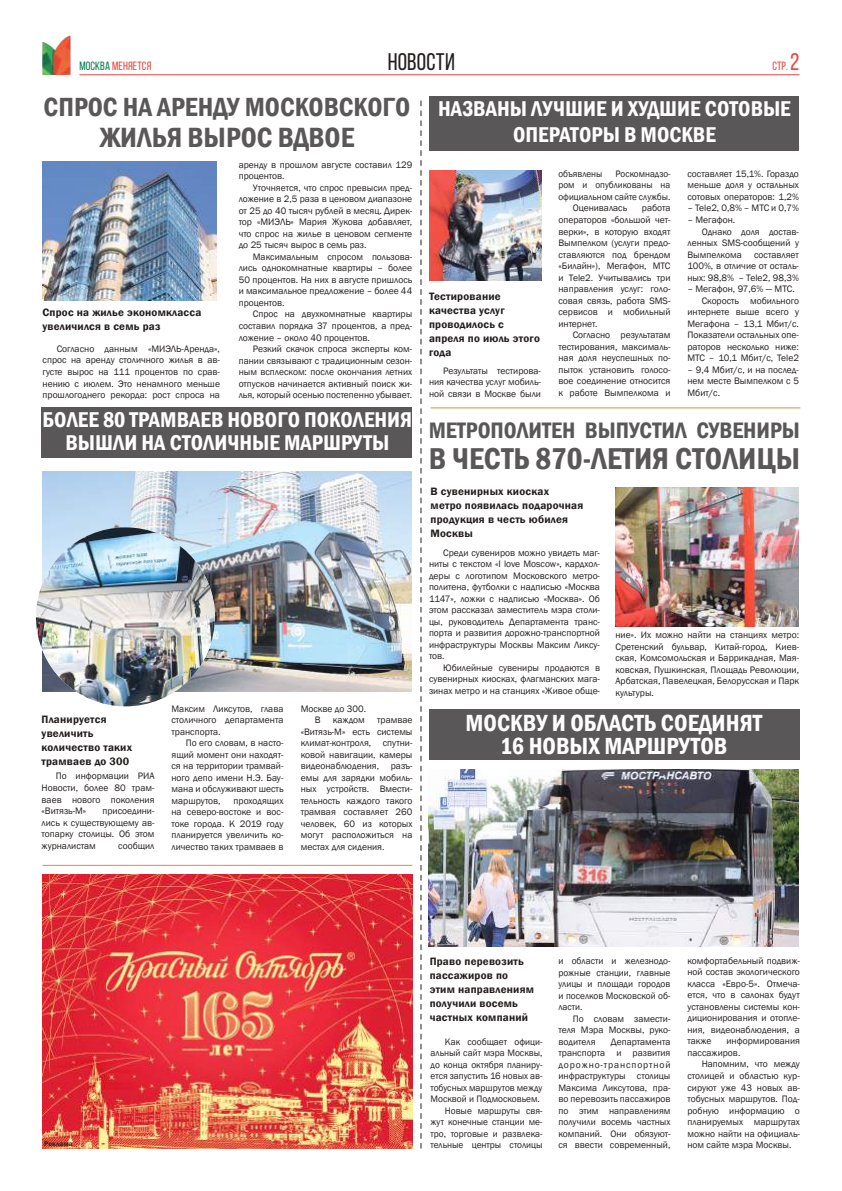
<style>
.page{position:relative;width:842px;height:1191px;background:#fff}
.page>*{position:absolute;margin:0;border:0;box-sizing:border-box;transform-origin:0 0}
.t1{font:600 condensed 31px "Franklin Gothic";color:#5a5758}
.t2{font:600 condensed 28.6px "Franklin Gothic";color:#5a5758}
.t3{font:600 condensed 27px "Franklin Gothic";color:#5a5758}
.t4{font:600 condensed 24px/23px "Franklin Gothic";color:#fff;text-align:center}
.t5{font:24px "Bebas Neue";letter-spacing:.01em;color:#241f1f}
.t6{font:600 condensed 23px "Franklin Gothic";color:#5a5758}
.t7{font:600 condensed 22px/26px "Franklin Gothic";color:#fff;text-align:center}
.t8{font:12px "Bebas Neue";letter-spacing:.01em;color:#e9473f}
.t9{font:600 11px/14px "Franklin Gothic";letter-spacing:.02em;color:#241f1f}
.t10{font:9.6px/11.5px "Franklin Gothic";color:#241f1f;text-align:justify}
.t11{font:9.6px "Franklin Gothic";color:#241f1f;scale:.96 1}
.t12{font:600 7px "Franklin Gothic";letter-spacing:.02em;color:#241f1f}
.s1{color:#097d4f}
.s2{font-size:24px}
</style>
<div class="page">
<img style="left:43px;top:36px;width:27px;height:39px">
<hr style="left:79px;top:74px;width:720px;height:1px;background:#f3483f">
<div style="left:429px;top:709px;width:371px;height:50px;background:#5a5758"></div>
<div style="left:42px;top:407px;width:370px;height:50px;background:#5a5758"></div>
<svg style="left:421px;top:101px;width:1px;height:1047px"></svg>
<hr style="left:42px;top:865px;width:370px;height:1px;background:#f87f34">
<hr style="left:431px;top:407px;width:369px;height:1px;background:#f87f34">
<img style="left:42px;top:874px;width:370px;height:274px">
<div style="left:429px;top:96px;width:370px;height:55px;background:#5a5758"></div>
<img style="left:43px;top:162px;width:173px;height:138px">
<img style="left:429px;top:769px;width:370px;height:177px">
<img style="left:43px;top:471px;width:369px;height:220px">
<img style="left:36px;top:527px;width:179px;height:179px;border-radius:89px">
<img style="left:429px;top:170px;width:112px;height:110px">
<img style="left:615px;top:487px;width:184px;height:139px">
<p class="t8" style="left:79px;top:59px;width:74px"><span class="s1">Москва</span> Меняется</p>
<h3 class="t5" style="left:388px;top:48px;width:69px">новости</h3>
<p class="t8" style="left:772px;top:59px;width:29px">стр. <span class="s2">2</span></p>
<h3 class="t3" style="left:44px;top:89px;width:368px">СПРОС НА АРЕНДУ МОСКОВСКОГО</h3>
<h2 class="t2" style="left:100px;top:119px;width:256px">ЖИЛЬЯ ВЫРОС ВДВОЕ</h2>
<p class="t9" style="left:42px;top:305px;width:160px">Спрос на жилье экономкласса увеличился в семь раз</p>
<p class="t10" style="left:43px;top:343px;width:179px;text-indent:14px">Согласно данным «МИЭЛЬ-Аренда», спрос на аренду столичного жилья в ав&shy;густе вырос на 111 процентов по срав&shy;нению с июлем. Это ненамного меньше прошлогоднего рекорда: рост спроса на</p>
<p class="t10" style="left:239px;top:159px;width:175px">аренду в прошлом августе составил 129 процентов.</p>
<p class="t10" style="left:239px;top:182px;width:175px;text-indent:14px">Уточняется, что спрос превысил пред&shy;ложение в 2,5 раза в ценовом диапазоне от 25 до 40 тысяч рублей в месяц. Дирек&shy;тор «МИЭЛЬ» Мария Жукова добавляет, что спрос на жилье в ценовом сегменте до 25 тысяч вырос в семь раз.</p>
<p class="t10" style="left:239px;top:251px;width:175px;text-indent:14px">Максимальным спросом пользова&shy;лись однокомнатные квартиры – более 50 процентов. На них в августе пришлось и максимальное предложение – более 44 процентов.</p>
<p class="t10" style="left:239px;top:309px;width:175px;text-indent:14px">Спрос на двухкомнатные квартиры составил порядка 37 процентов, а пред&shy;ложение – около 40 процентов.</p>
<p class="t10" style="left:239px;top:343px;width:175px;text-indent:14px">Резкий скачок спроса эксперты ком&shy;пании связывают с традиционным сезон&shy;ным всплеском: после окончания летних отпусков начинается активный поиск жи&shy;лья, который осенью постепенно убывает.</p>
<h3 class="t7" style="left:43px;top:408px;width:371px;line-height:23px">БОЛЕЕ 80 ТРАМВАЕВ НОВОГО ПОКОЛЕНИЯ<br>ВЫШЛИ НА СТОЛИЧНЫЕ МАРШРУТЫ</h3>
<p class="t9" style="left:42px;top:712px;width:92px">Планируется увеличить количество таких трамваев до 300</p>
<p class="t10" style="left:171px;top:703px;width:113px">Максим Ликсутов, глава столичного департамента транспорта.</p>
<p class="t10" style="left:171px;top:737px;width:113px;text-indent:14px">По его словам, в насто&shy;ящий момент они находят&shy;ся на территории трамвай&shy;ного депо имени Н.Э. Бау&shy;мана и обслуживают шесть маршрутов,</p>
<p class="t10" style="left:42px;top:770px;width:114px;text-indent:14px">По информации РИА Новости, более 80 трам&shy;ваев нового поколения «Витязь-М»</p>
<p class="t10" style="left:171px;top:795px;width:113px;text-indent:62px">проходящих на северо-востоке и вос&shy;токе города. К 2019 году планируется увеличить ко&shy;личество таких трамваев в</p>
<p class="t10" style="left:42px;top:805px;width:114px;text-indent:61px">присоедини&shy;лись к существующему ав&shy;топарку столицы. Об этом журналистам</p>
<p class="t10" style="left:118px;top:840px;width:38px">сообщил</p>
<p class="t10" style="left:315px;top:703px;width:53px;text-indent:-14px">Москве до 300.<br>В</p>
<p class="t10" style="left:301px;top:714px;width:113px;text-indent:76px">трамвае «Витязь-М» есть системы климат-контроля, спутни&shy;ковой навигации, камеры видеонаблюдения, разъ&shy;емы для зарядки мобиль&shy;ных устройств. Вмести&shy;тельность каждого такого трамвая составляет 260 человек, 60 из которых могут расположиться на местах для сидения.</p>
<p class="t10" style="left:333px;top:714px;width:33px">каждом</p>
<h3 class="t7" style="left:438px;top:95px;width:354px">НАЗВАНЫ ЛУЧШИЕ И ХУДШИЕ СОТОВЫЕ<br>ОПЕРАТОРЫ В МОСКВЕ</h3>
<p class="t9" style="left:429px;top:289px;width:112px">Тестирование качества услуг проводилось с апреля по июль этого года</p>
<p class="t10" style="left:429px;top:365px;width:113px;text-indent:14px">Результаты тестирова&shy;ния качества услуг мобиль&shy;ной связи в Москве были</p>
<p class="t11" style="left:558px;top:168px;width:47px">объявлены</p>
<p class="t11" style="left:616px;top:168px;width:59px">Роскомнадзо-</p>
<p class="t11" style="left:558px;top:179px;width:118px">ром и опубликованы на</p>
<p class="t11" style="left:558px;top:191px;width:118px">официальном сайте службы.</p>
<p class="t10" style="left:573px;top:203px;width:56px">Оценивалась</p>
<p class="t10" style="left:558px;top:203px;width:113px;text-indent:83px">работа операторов «большой чет&shy;верки», в которую входят Вымпелком (услуги предо&shy;ставляются под брендом «Билайн»), Мегафон, МТС и Tele2. Учитывались три направления услуг: голо&shy;совая связь, работа SMS&shy;сервисов и мобильный интернет.</p>
<p class="t10" style="left:558px;top:329px;width:113px;text-indent:14px">Согласно результатам тестирования, максималь&shy;ная доля неуспешных по&shy;пыток установить голосо&shy;вое соединение относится к работе Вымпелкома и</p>
<p class="t10" style="left:687px;top:168px;width:113px">составляет 15,1%. Гораздо меньше доля у остальных сотовых операторов: 1,2%</p>
<p class="t10" style="left:687px;top:203px;width:113px">– Tele2, 0,8% – МТС и 0,7%</p>
<p class="t10" style="left:687px;top:214px;width:49px">– Мегафон.</p>
<p class="t10" style="left:702px;top:226px;width:99px">Однако доля достав-</p>
<p class="t10" style="left:687px;top:237px;width:113px">ленных SMS-сообщений у</p>
<p class="t10" style="left:687px;top:249px;width:56px">Вымпелкома</p>
<p class="t10" style="left:687px;top:249px;width:113px;text-indent:67px">составляет 100%, в отличие от осталь&shy;ных: 98,8% – Tele2, 98,3%</p>
<p class="t10" style="left:687px;top:283px;width:109px">– Мегафон, 97,6% — МТС.</p>
<p class="t10" style="left:702px;top:295px;width:99px">Скорость мобильного</p>
<p class="t10" style="left:687px;top:306px;width:113px">интернете выше всего у</p>
<p class="t10" style="left:687px;top:318px;width:113px">Мегафона – 13,1 Мбит/с.</p>
<p class="t10" style="left:687px;top:329px;width:113px">Показатели остальных опе-</p>
<p class="t10" style="left:687px;top:341px;width:113px">раторов несколько ниже:</p>
<p class="t10" style="left:687px;top:352px;width:113px">МТС – 10,1 Мбит/с, Tele2</p>
<p class="t10" style="left:687px;top:364px;width:113px">– 9,4 Мбит/с, и на послед&shy;нем месте Вымпелком с 5<br>Мбит/с.</p>
<h3 class="t6" style="left:429px;top:414px;width:373px">МЕТРОПОЛИТЕН ВЫПУСТИЛ СУВЕНИРЫ</h3>
<h1 class="t1" style="left:429px;top:438px;width:373px">В ЧЕСТЬ 870-ЛЕТИЯ СТОЛИЦЫ</h1>
<p class="t9" style="left:431px;top:484px;width:154px">В сувенирных киосках<br>метро появилась подарочная продукция в честь юбилея<br>Москвы</p>
<p class="t10" style="left:429px;top:547px;width:173px;text-indent:14px">Среди сувениров можно увидеть маг&shy;ниты с текстом «I love Moscow», кардхол&shy;деры с логотипом Московского метро&shy;политена, футболки с надписью «Москва 1147», ложки с надписью «Москва». Об этом рассказал заместитель мэра столи&shy;цы, руководитель Департамента транс&shy;порта и развития дорожно-транспортной инфраструктуры Москвы Максим Ликсу&shy;тов.</p>
<p class="t10" style="left:429px;top:662px;width:173px;text-indent:14px">Юбилейные сувениры продаются в сувенирных киосках, флагманских мага&shy;зинах метро и на станциях «Живое обще-</p>
<p class="t10" style="left:615px;top:629px;width:185px">ние». Их можно найти на станциях метро:<br>Сретенский бульвар, Китай-город, Киев&shy;ская, Комсомольская и Баррикадная, Мая&shy;ковская, Пушкинская, Площадь Революции, Арбатская, Павелецкая, Белорусская и Парк культуры.</p>
<h3 class="t4" style="left:466px;top:711px;width:298px">МОСКВУ И ОБЛАСТЬ СОЕДИНЯТ<br>16 НОВЫХ МАРШРУТОВ</h3>
<p class="t12" style="left:44px;top:1139px;width:30px">Реклама</p>
<p class="t9" style="left:430px;top:954px;width:106px">Право перевозить пассажиров по этим направлениям получили восемь частных компаний</p>
<p class="t10" style="left:431px;top:1035px;width:113px;text-align:right">Как сообщает офици&shy;альный сайт мэра Москвы, до конца октября планиру&shy;ется запустить 16 новых ав&shy;тобусных маршрутов между<br>Москвой и Подмосковьем.<br>Новые маршруты свя&shy;жут конечные станции ме&shy;тро, торговые и развлека&shy;тельные центры столицы</p>
<p class="t10" style="left:558px;top:955px;width:113px">и области и железнодо&shy;рожные станции, главные улицы и площади городов и поселков Московской об&shy;ласти.</p>
<p class="t10" style="left:558px;top:1012px;width:113px;text-indent:14px">По словам замести&shy;теля Мэра Москвы, руко&shy;водителя</p>
<p class="t10" style="left:558px;top:1036px;width:113px;text-indent:52px">Департамента транспорта и развития дорожно-транспортной инфраструктуры столицы Максима Ликсутова, пра&shy;во перевозить пассажиров по этим направлениям получили восемь частных компаний. Они обязуют&shy;ся ввести современный,</p>
<p class="t10" style="left:687px;top:955px;width:114px">комфортабельный подвиж&shy;ной состав экологического класса «Евро-5». Отмеча&shy;ется, что в салонах будут установлены системы кон&shy;диционирования и отопле&shy;ния, видеонаблюдения, а также</p>
<p class="t10" style="left:687px;top:1035px;width:114px;text-indent:39px">информирования пассажиров.</p>
<p class="t10" style="left:687px;top:1058px;width:114px;text-indent:14px">Напомним, что между столицей и областью кур&shy;сируют уже 43 новых ав&shy;тобусных маршрутов. Под&shy;робную информацию о планируемых маршрутах можно найти на официаль&shy;ном сайте мэра Москвы.</p>
</div>
